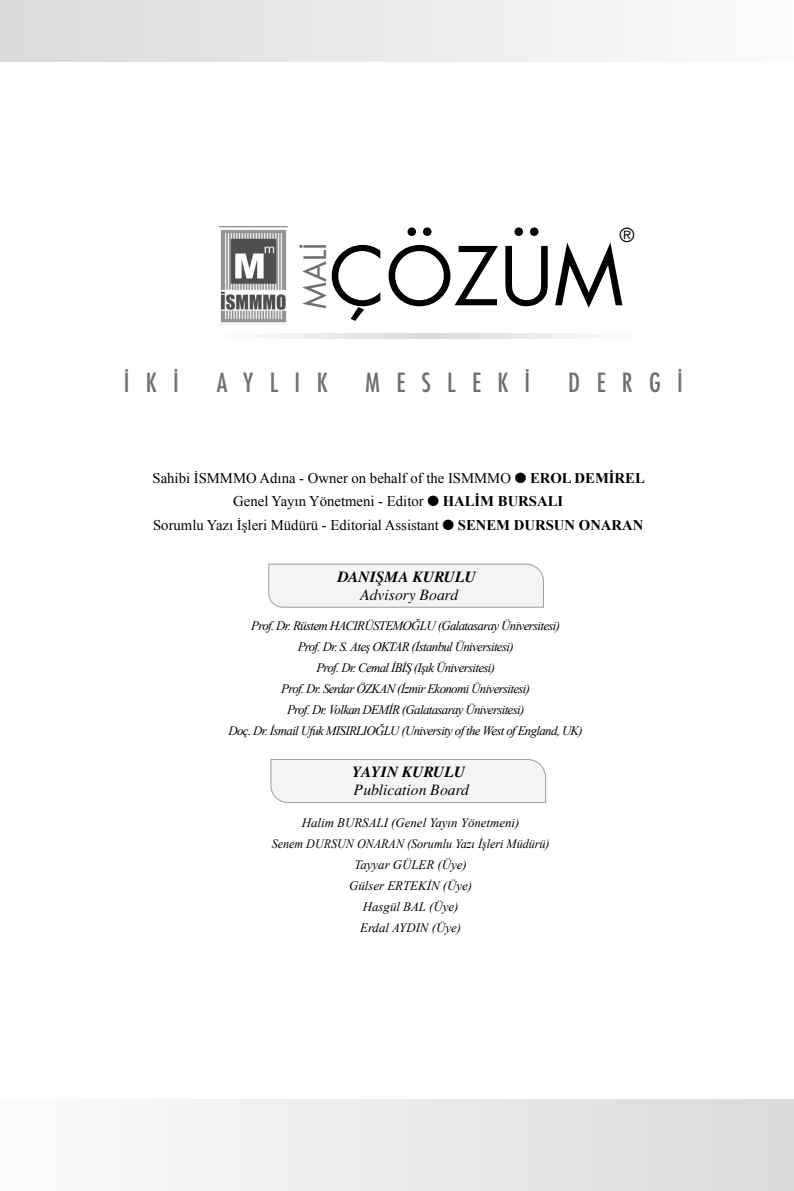
<style>
.page{position:relative;width:794px;height:1191px;background:#fff}
.page>*{position:absolute;margin:0;border:0;box-sizing:border-box;transform-origin:0 0}
.t1{font:78.75px "Futura Book Tr";color:#000}
.t2{font:29.93px "Futura Book Tr";color:#6f6f6f}
.t3{font:25.72px "Futura Cond Nr Tr";letter-spacing:.635em;color:#6f6f6f}
.t4{font:18.9px "Futura Cond Nr Tr";color:#000}
.t5{font:15.58px "Times Italic Tr";color:#000}
.t6{font:15.58px "Times Bold Italic Tr";color:#000}
.t7{font:14.7px "Times New Roman";color:#000}
.t8{font:italic 12.95px "Times New Roman";letter-spacing:-.05em;color:#000}
.t9{font:italic 12.95px "Times New Roman";color:#000}
.t10{font:italic 12.95px "Times New Roman";color:#000;scale:.94 1}
.s1{font-weight:700}
</style>
<div class="page">
<div style="left:0;top:0;width:794px;height:62px;background:linear-gradient(to right,#dadada,#fcfcfc)"></div>
<svg style="left:268px;top:563px;width:276px;height:45px"></svg>
<div style="left:270px;top:759px;width:276px;height:44px;background:#f5f5f5"></div>
<img style="left:219px;top:226px;width:69px;height:97px">
<svg style="left:275px;top:333px;width:308px;height:6px;fill:#e7e7e7"></svg>
<div style="left:0;top:1099px;width:794px;height:92px;background:linear-gradient(to right,#fcfcfc,#dadada)"></div>
<p class="t1" style="left:329px;top:222px;width:296px">ÇÖZÜM</p>
<p class="t4" style="left:619px;top:223px;width:17px">®</p>
<p class="t2" style="left:295px;top:309px;width:68px;rotate:-90deg">MALİ</p>
<p class="t3" style="left:124px;top:366px;width:57px">İKİ</p>
<p class="t3" style="left:217px;top:366px;width:112px">AYLIK</p>
<p class="t3" style="left:365px;top:366px;width:166px">MESLEKİ</p>
<p class="t3" style="left:568px;top:366px;width:116px">DERGİ</p>
<p class="t7" style="left:152px;top:468px;width:494px">Sahibi İSMMMO Adına - Owner on behalf of the ISMMMO ● <span class="s1">EROL DEMİREL</span></p>
<p class="t7" style="left:233px;top:491px;width:331px">Genel Yayın Yönetmeni - Editor ● <span class="s1">HALİM BURSALI</span></p>
<p class="t7" style="left:153px;top:515px;width:492px">Sorumlu Yazı İşleri Müdürü - Editorial Assistant ● <span class="s1">SENEM DURSUN ONARAN</span></p>
<p class="t6" style="left:337px;top:567px;width:140px">DANIŞMA KURULU</p>
<p class="t5" style="left:360px;top:585px;width:100px">Advisory Board</p>
<p class="t8" style="left:251px;top:617px;width:310px">Prof. Dr. Rüstem HACIRÜSTEMOĞLU (Galatasaray Üniversitesi)</p>
<p class="t8" style="left:298px;top:638px;width:217px">Prof. Dr. S. Ateş OKTAR (İstanbul Üniversitesi)</p>
<p class="t8" style="left:316px;top:659px;width:180px">Prof. Dr. Cemal İBİŞ (Işık Üniversitesi)</p>
<p class="t8" style="left:281px;top:680px;width:250px">Prof. Dr. Serdar ÖZKAN (İzmir Ekonomi Üniversitesi)</p>
<p class="t8" style="left:287px;top:701px;width:239px">Prof. Dr. Volkan DEMİR (Galatasaray Üniversitesi)</p>
<p class="t8" style="left:228px;top:722px;width:356px">Doç. Dr. İsmail Ufuk MISIRLIOĞLU (University of the West of England, UK)</p>
<p class="t6" style="left:352px;top:763px;width:114px">YAYIN KURULU</p>
<p class="t5" style="left:354px;top:781px;width:117px">Publication Board</p>
<p class="t9" style="left:302px;top:813px;width:219px">Halim BURSALI (Genel Yayın Yönetmeni)</p>
<p class="t10" style="left:272px;top:834px;width:297px">Senem DURSUN ONARAN (Sorumlu Yazı İşleri Müdürü)</p>
<p class="t9" style="left:354px;top:855px;width:114px">Tayyar GÜLER (Üye)</p>
<p class="t9" style="left:349px;top:876px;width:124px">Gülser ERTEKİN (Üye)</p>
<p class="t9" style="left:363px;top:897px;width:97px">Hasgül BAL (Üye)</p>
<p class="t9" style="left:360px;top:918px;width:102px">Erdal AYDIN (Üye)</p>
</div>
